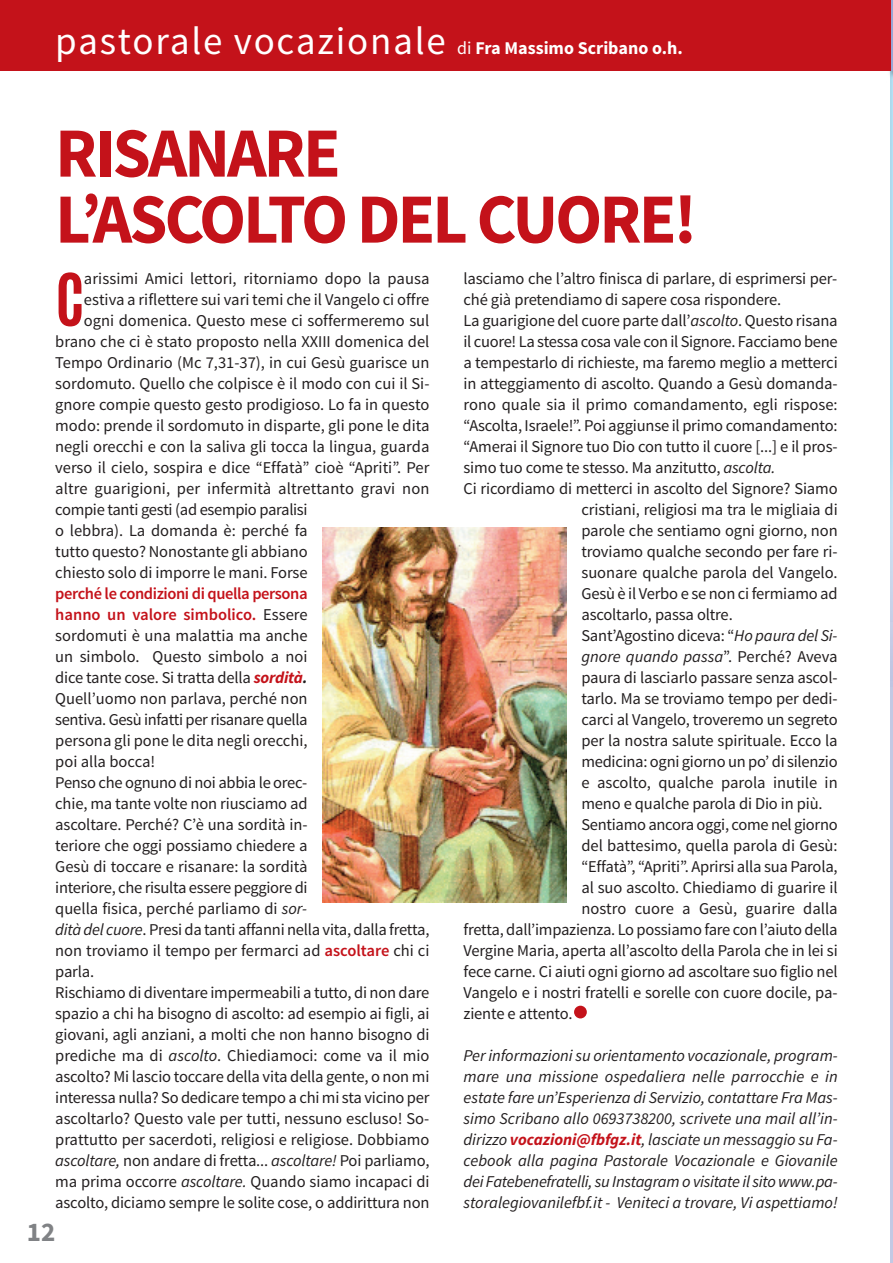
<style>
.page{position:relative;width:893px;height:1263px;background:#fff}
.page>*{position:absolute;margin:0;border:0;box-sizing:border-box;transform-origin:0 0}
.t1{font:700 70.5px/66px "Source Sans Pro";letter-spacing:-.04em;color:#c4121a}
.t2{font:700 61.5px "Antonio";color:#c4121a}
.t3{font:700 27px "Source Sans Pro";color:#808285}
.t4{font:700 18px "Source Sans Pro";color:#fff}
.t5{font:16.5px/21px "Source Sans Pro";letter-spacing:-.01em;color:#231f20}
.t6{font:italic 16.5px/21px "Source Sans Pro";color:#231f20;text-align:justify}
.t7{font:16.5px "Source Sans Pro";letter-spacing:.01em;color:#231f20}
.s1{font-weight:400;font-size:39px}
.s2{font-weight:400}
.s3{font-weight:600;color:#c4121a}
.s4{font-weight:700;font-style:italic;color:#c4121a}
.s5{font-weight:700;font-style:italic}
.s6{font-style:italic}
.s7{font-style:normal}
.s8{font-weight:700;color:#c4121a}
</style>
<div class="page">
<hr style="left:890px;top:675px;width:3px;height:588px;background:#c3c9e4">
<hr style="left:890px;top:455px;width:3px;height:225px;background:#b4dcef">
<svg style="left:890px;top:470px;width:3px;height:210px"></svg>
<img style="left:889px;top:71px;width:4px;height:11px">
<hr style="left:890px;top:0;width:3px;height:71px;background:#9ba5d3">
<div style="left:0;top:0;width:890px;height:71px;background:#c4121a"></div>
<div style="left:574px;top:1006px;width:13px;height:12px;background:#c4121a;border-radius:50%"></div>
<img style="left:323px;top:527px;width:243px;height:376px">
<p class="t4" style="left:55px;top:36px;width:629px"><span class="s1">pastorale vocazionale</span> <span class="s2">di</span> Fra Massimo Scribano o.h.</p>
<h1 class="t1" style="left:55px;top:123px;width:643px">RISANARE<br>L’ASCOLTO DEL CUORE!</h1>
<h2 class="t2" style="left:55px;top:269px;width:30px">C</h2>
<p class="t5" style="left:84px;top:268px;width:347px">arissimi amici lettori, ritorniamo dopo la pausa</p>
<p class="t5" style="left:84px;top:289px;width:347px">estiva a riflettere sui vari temi che il Vangelo ci offre</p>
<p class="t5" style="left:84px;top:310px;width:347px">ogni domenica. Questo mese ci soffermeremo sul</p>
<p class="t5" style="left:55px;top:331px;width:376px">brano che ci è stato proposto nella XXiii domenica del</p>
<p class="t5" style="left:55px;top:352px;width:376px">Tempo ordinario (mc 7,31-37), in cui Gesù guarisce un</p>
<p class="t5" style="left:55px;top:373px;width:376px">sordomuto. Quello che colpisce è il modo con cui il Si-</p>
<p class="t5" style="left:55px;top:394px;width:376px">gnore compie questo gesto prodigioso. lo fa in questo</p>
<p class="t5" style="left:55px;top:415px;width:376px">modo: prende il sordomuto in disparte, gli pone le dita</p>
<p class="t5" style="left:55px;top:436px;width:376px">negli orecchi e con la saliva gli tocca la lingua, guarda</p>
<p class="t5" style="left:55px;top:457px;width:376px">verso il cielo, sospira e dice “Effatà” cioè “apriti”. per</p>
<p class="t7" style="left:55px;top:478px;width:376px">altre guarigioni, per infermità altrettanto gravi non</p>
<p class="t5" style="left:55px;top:499px;width:254px">compie tanti gesti (ad esempio paralisi</p>
<p class="t5" style="left:55px;top:520px;width:254px">o lebbra). la domanda è: perché fa</p>
<p class="t5" style="left:55px;top:541px;width:254px">tutto questo? Nonostante gli abbiano</p>
<p class="t5" style="left:55px;top:562px;width:254px">chiesto solo di imporre le mani. Forse</p>
<p class="t5" style="left:55px;top:583px;width:376px"><span class="s3">perché le condizioni di quella persona<br>hanno un valore simbolico.</span> Essere<br>sordomuti è una malattia ma anche<br>un simbolo. Questo simbolo a noi<br>dice tante cose. Si tratta della <span class="s4">sordità</span><span class="s5">.<br></span>Quell’uomo non parlava, perché non<br>sentiva. Gesù infatti per risanare quella<br>persona gli pone le dita negli orecchi,<br>poi alla bocca!<br>penso che ognuno di noi abbia le orec-<br>chie, ma tante volte non riusciamo ad<br>ascoltare. perché? C’è una sordità in-<br>teriore che oggi possiamo chiedere a<br>Gesù di toccare e risanare: la sordità<br>interiore, che risulta essere peggiore di<br>quella fisica, perché parliamo di <span class="s6">sor-<br>dità del cuore</span>. presi da tanti affanni nella vita, dalla fretta, non troviamo il tempo per fermarci ad <span class="s3">ascoltare</span> chi ci parla.<br>rischiamo di diventare impermeabili a tutto, di non dare spazio a chi ha bisogno di ascolto: ad esempio ai figli, ai giovani, agli anziani, a molti che non hanno bisogno di prediche ma di <span class="s6">ascolto</span>. Chiediamoci: come va il mio ascolto? mi lascio toccare della vita della gente, o non mi interessa nulla? So dedicare tempo a chi mi sta vicino per ascoltarlo? Questo vale per tutti, nessuno escluso! So&shy;prattutto per sacerdoti, religiosi e religiose. Dobbiamo <span class="s6">ascoltare,</span> non andare di fretta... <span class="s6">ascoltare!</span> poi parliamo, ma prima occorre <span class="s6">ascoltare.</span> Quando siamo incapaci di ascolto, diciamo sempre le solite cose, o addirittura non</p>
<h3 class="t3" style="left:27px;top:1214px;width:30px">12</h3>
<p class="t5" style="left:463px;top:268px;width:375px">lasciamo che l’altro finisca di parlare, di esprimersi per-</p>
<p class="t5" style="left:463px;top:289px;width:319px">ché già pretendiamo di sapere cosa rispondere.</p>
<p class="t5" style="left:463px;top:310px;width:376px">la guarigione del cuore parte dall’<span class="s6">ascolto</span>. Questo risana</p>
<p class="t5" style="left:463px;top:331px;width:376px">il cuore! la stessa cosa vale con il Signore. Facciamo bene</p>
<p class="t5" style="left:463px;top:352px;width:376px">a tempestarlo di richieste, ma faremo meglio a metterci</p>
<p class="t5" style="left:463px;top:373px;width:376px">in atteggiamento di ascolto. Quando a Gesù domanda-</p>
<p class="t5" style="left:463px;top:394px;width:376px">rono quale sia il primo comandamento, egli rispose:</p>
<p class="t5" style="left:463px;top:415px;width:376px">“ascolta, israele!”. poi aggiunse il primo comandamento:</p>
<p class="t5" style="left:463px;top:436px;width:376px">“amerai il Signore tuo Dio con tutto il cuore [...] e il pros-</p>
<p class="t5" style="left:463px;top:457px;width:313px">simo tuo come te stesso. ma anzitutto, <span class="s6">ascolta.</span></p>
<p class="t5" style="left:463px;top:478px;width:376px">Ci ricordiamo di metterci in ascolto del Signore? Siamo</p>
<p class="t5" style="left:581px;top:499px;width:258px">cristiani, religiosi ma tra le migliaia di</p>
<p class="t5" style="left:581px;top:520px;width:258px">parole che sentiamo ogni giorno, non</p>
<p class="t5" style="left:581px;top:541px;width:258px">troviamo qualche secondo per fare ri-</p>
<p class="t5" style="left:581px;top:562px;width:258px">suonare qualche parola del Vangelo.</p>
<p class="t5" style="left:581px;top:583px;width:258px">Gesù è il Verbo e se non ci fermiamo ad</p>
<p class="t5" style="left:581px;top:604px;width:153px">ascoltarlo, passa oltre.</p>
<p class="t5" style="left:581px;top:625px;width:258px">Sant’agostino diceva: “<span class="s6">Ho paura del Si-</span></p>
<p class="t6" style="left:581px;top:646px;width:258px">gnore quando passa<span class="s7">”. perché? aveva</span></p>
<p class="t5" style="left:581px;top:667px;width:258px">paura di lasciarlo passare senza ascol-</p>
<p class="t5" style="left:581px;top:688px;width:258px">tarlo. ma se troviamo tempo per dedi-</p>
<p class="t5" style="left:581px;top:709px;width:258px">carci al Vangelo, troveremo un segreto</p>
<p class="t5" style="left:581px;top:730px;width:258px">per la nostra salute spirituale. Ecco la</p>
<p class="t5" style="left:581px;top:751px;width:258px">medicina: ogni giorno un po’ di silenzio</p>
<p class="t5" style="left:581px;top:772px;width:258px">e ascolto, qualche parola inutile in</p>
<p class="t5" style="left:581px;top:793px;width:243px">meno e qualche parola di Dio in più.</p>
<p class="t5" style="left:581px;top:814px;width:258px">Sentiamo ancora oggi, come nel giorno</p>
<p class="t5" style="left:581px;top:835px;width:258px">del battesimo, quella parola di Gesù:</p>
<p class="t5" style="left:581px;top:856px;width:258px">“Effatà”, “apriti”. aprirsi alla sua parola,</p>
<p class="t5" style="left:581px;top:877px;width:258px">al suo ascolto. Chiediamo di guarire il</p>
<p class="t5" style="left:581px;top:898px;width:258px">nostro cuore a Gesù, guarire dalla</p>
<p class="t5" style="left:463px;top:919px;width:376px">fretta, dall’impazienza. lo possiamo fare con l’aiuto della</p>
<p class="t5" style="left:463px;top:940px;width:376px">Vergine maria, aperta all’ascolto della parola che in lei si</p>
<p class="t5" style="left:463px;top:961px;width:376px">fece carne. Ci aiuti ogni giorno ad ascoltare suo figlio nel</p>
<p class="t5" style="left:463px;top:982px;width:376px">Vangelo e i nostri fratelli e sorelle con cuore docile, pa-</p>
<p class="t5" style="left:463px;top:1003px;width:111px">ziente e attento.</p>
<p class="t6" style="left:463px;top:1045px;width:376px">Per informazioni su orientamento vocazionale, program&shy;mare una missione ospedaliera nelle parrocchie e in estate fare un’Esperienza di Servizio, contattare Fra Mas&shy;simo Scribano allo 0693738200, scrivete una mail all’in&shy;dirizzo <span class="s8">vocazioni@fbfgz.it</span>, lasciate un messaggio su Fa&shy;cebook alla pagina Pastorale Vocazionale e Giovanile dei Fatebenefratelli, su Instagram o visitate il sito www.pa&shy;storalegiovanilefbf.it - Veniteci a trovare, Vi aspettiamo!</p>
</div>
